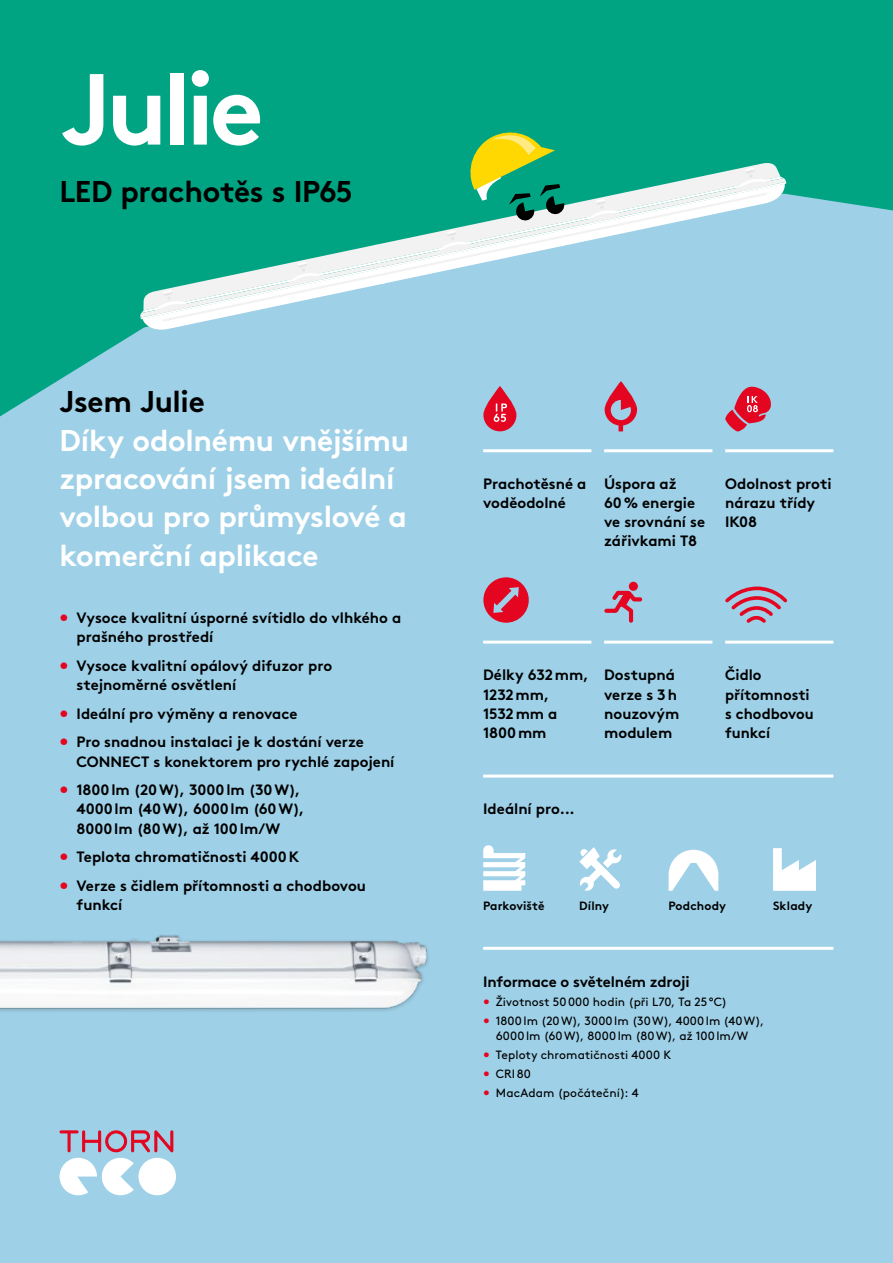
<style>
.page{position:relative;width:893px;height:1263px;background:#9ed0e7}
.page>*{position:absolute;margin:0;border:0;box-sizing:border-box;transform-origin:0 0}
.t1{font:700 100.65px "Brown";letter-spacing:-.045em;color:#fff}
.t2{font:700 30px/38.2px "Brown";letter-spacing:-.01em;color:#fff}
.t3{font:700 30px "Brown";letter-spacing:-.01em;color:#000}
.t4{font:700 15px/19.2px "Brown";color:#000}
.t5{font:12px/14.9px "Brown";letter-spacing:.01em;color:#000;text-align:center}
.t6{font:700 12px "Brown";letter-spacing:.01em;color:#000}
.s1{color:#e40521}
</style>
<div class="page">
<svg style="left:0;top:0;width:893px;height:416px;fill:#00a482"></svg>
<hr style="left:483px;top:947px;width:350px;height:3px;background:#fff">
<hr style="left:483px;top:774px;width:350px;height:3px;background:#fff">
<svg style="left:605px;top:381px;width:32px;height:50px"></svg>
<svg style="left:725px;top:387px;width:46px;height:44px"></svg>
<svg style="left:483px;top:386px;width:33px;height:45px"></svg>
<svg style="left:494px;top:403px;width:13px;height:19px"></svg>
<svg style="left:483px;top:577px;width:46px;height:46px"></svg>
<svg style="left:604px;top:591px;width:38px;height:32px"></svg>
<div style="left:629px;top:582px;width:9px;height:9px;background:#e40521;border-radius:50%"></div>
<svg style="left:483px;top:845px;width:42px;height:46px"></svg>
<svg style="left:579px;top:847px;width:42px;height:44px"></svg>
<svg style="left:669px;top:850px;width:49px;height:41px"></svg>
<hr style="left:725px;top:449px;width:108px;height:3px;background:#fff">
<hr style="left:604px;top:449px;width:108px;height:3px;background:#fff">
<hr style="left:604px;top:641px;width:108px;height:3px;background:#fff">
<hr style="left:483px;top:449px;width:108px;height:3px;background:#fff">
<hr style="left:483px;top:641px;width:108px;height:3px;background:#fff">
<svg style="left:773px;top:848px;width:43px;height:43px"></svg>
<svg style="left:725px;top:586px;width:62px;height:37px"></svg>
<hr style="left:725px;top:641px;width:108px;height:3px;background:#fff">
<svg style="left:140px;top:128px;width:646px;height:204px"></svg>
<img style="left:0;top:935px;width:428px;height:76px">
<div style="left:138px;top:1158px;width:38px;height:37px;background:#fff;border-radius:50%"></div>
<svg style="left:60px;top:1130px;width:113px;height:65px"></svg>
<h1 class="t1" style="left:61px;top:28px;width:205px">Julie</h1>
<h2 class="t3" style="left:60px;top:167px;width:295px">LED prachotěs s IP65</h2>
<h2 class="t3" style="left:60px;top:378px;width:147px">Jsem Julie</h2>
<h2 class="t2" style="left:60px;top:418px;width:351px">Díky odolnému vnějšímu zpracování jsem ideální volbou pro průmyslové a komerční aplikace</h2>
<p class="t4" style="left:77px;top:606px;width:326px;text-indent:-17px"><span class="s1">•</span> Vysoce kvalitní úsporné svítidlo do vlhkého a prašného prostředí</p>
<p class="t4" style="left:77px;top:654px;width:257px;text-indent:-17px"><span class="s1">•</span> Vysoce kvalitní opálový difuzor pro stejnoměrné osvětlení</p>
<p class="t4" style="left:60px;top:702px;width:239px"><span class="s1">•</span> Ideální pro výměny a renovace</p>
<p class="t4" style="left:77px;top:731px;width:319px;text-indent:-17px"><span class="s1">•</span> Pro snadnou instalaci je k dostání verze<br>CONNECT s konektorem pro rychlé zapojení</p>
<p class="t4" style="left:77px;top:779px;width:230px;text-indent:-17px"><span class="s1">•</span> 1800lm (20W), 3000lm (30W),<br>4000lm (40W), 6000lm (60W),<br>8000lm (80W), až 100lm/W</p>
<p class="t4" style="left:60px;top:846px;width:241px"><span class="s1">•</span> Teplota chromatičnosti 4000K</p>
<p class="t4" style="left:77px;top:874px;width:291px;text-indent:-17px"><span class="s1">•</span> Verze s čidlem přítomnosti a chodbovou funkcí</p>
<p class="t4" style="left:483px;top:473px;width:105px">Prachotěsné a voděodolné</p>
<p class="t4" style="left:604px;top:473px;width:102px">Úspora až<br>60% energie ve srovnání se zářivkami T8</p>
<p class="t4" style="left:725px;top:473px;width:108px">Odolnost proti nárazu třídy<br>IK08</p>
<p class="t4" style="left:483px;top:664px;width:107px">Délky 632mm,<br>1232mm,<br>1532mm a<br>1800mm</p>
<p class="t4" style="left:604px;top:664px;width:77px">Dostupná verze s 3h nouzovým modulem</p>
<p class="t4" style="left:483px;top:798px;width:93px">Ideální pro...</p>
<p class="t4" style="left:725px;top:664px;width:90px">Čidlo přítomnosti s chodbovou funkcí</p>
<p class="t6" style="left:483px;top:896px;width:63px">Parkoviště</p>
<p class="t6" style="left:579px;top:896px;width:31px">Dílny</p>
<p class="t6" style="left:668px;top:896px;width:59px">Podchody</p>
<p class="t6" style="left:773px;top:896px;width:41px">Sklady</p>
<p class="t4" style="left:483px;top:970px;width:208px">Informace o světelném zdroji</p>
<p class="t5" style="left:483px;top:993px;width:246px"><span class="s1">•</span> Životnost 50000 hodin (při L70, Ta 25°C)</p>
<p class="t5" style="left:483px;top:1012px;width:282px"><span class="s1">•</span> 1800lm (20W), 3000lm (30W), 4000lm (40W),<br>6000lm (60W), 8000lm (80W), až 100lm/W</p>
<p class="t5" style="left:483px;top:1046px;width:190px"><span class="s1">•</span> Teploty chromatičnosti 4000 K</p>
<p class="t5" style="left:483px;top:1065px;width:49px"><span class="s1">•</span> CRI80</p>
<p class="t5" style="left:483px;top:1084px;width:157px"><span class="s1">•</span> MacAdam (počáteční): 4</p>
</div>
